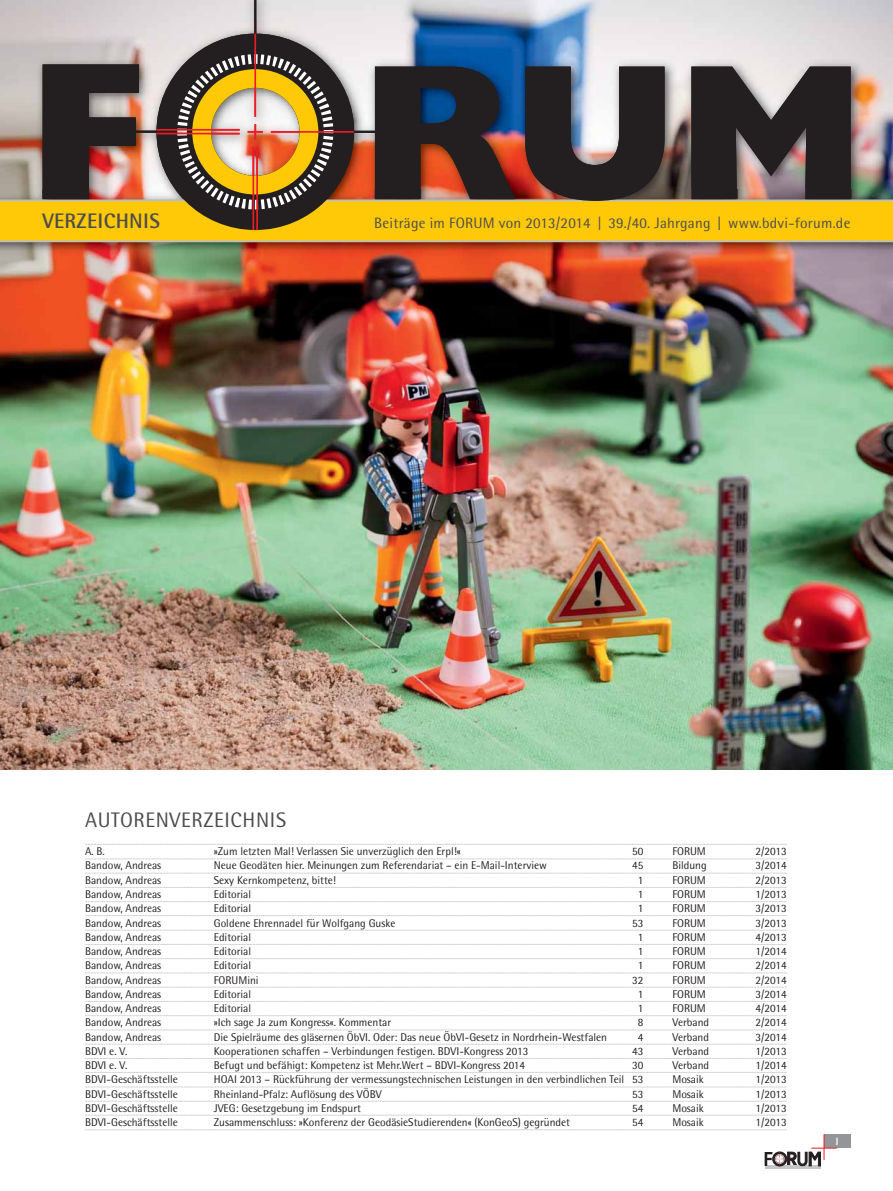
<style>
.page{position:relative;width:893px;height:1191px;background:#fff}
.page>*{position:absolute;margin:0;border:0;box-sizing:border-box;transform-origin:0 0}
.t1{font:21px "Rotis Semi Sans";letter-spacing:.03em;color:#4c4c4e}
.t2{font:700 21px "Rotis Semi Sans";letter-spacing:.015em;color:#4c4c4e}
.t3{font:15px "Rotis Semi Sans";letter-spacing:.015em;color:#4c4c4e}
.t4{font:11.25px "Rotis Semi Sans";color:#231f20}
.t5{font:800 10.5px "Rotis Sans Serif";color:#fff}
.s1{font-family:"Lucida Grande"}
</style>
<div class="page">
<div style="left:824px;top:1134px;width:26px;height:14px;background:#939598"></div>
<hr style="left:765px;top:1166px;width:56px;height:3px;background:#c5c6c8">
<img style="left:0;top:0;width:893px;height:769px">
<svg style="left:85px;top:844px;width:702px;height:1px"></svg>
<svg style="left:85px;top:858px;width:702px;height:1px"></svg>
<svg style="left:85px;top:873px;width:702px;height:1px"></svg>
<svg style="left:85px;top:887px;width:702px;height:1px"></svg>
<svg style="left:85px;top:901px;width:702px;height:1px"></svg>
<svg style="left:85px;top:915px;width:702px;height:1px"></svg>
<svg style="left:85px;top:930px;width:702px;height:1px"></svg>
<svg style="left:85px;top:944px;width:702px;height:1px"></svg>
<svg style="left:85px;top:958px;width:702px;height:1px"></svg>
<svg style="left:85px;top:972px;width:702px;height:1px"></svg>
<svg style="left:85px;top:987px;width:702px;height:1px"></svg>
<svg style="left:85px;top:1001px;width:702px;height:1px"></svg>
<svg style="left:85px;top:1015px;width:702px;height:1px"></svg>
<svg style="left:85px;top:1029px;width:702px;height:1px"></svg>
<svg style="left:85px;top:1044px;width:702px;height:1px"></svg>
<svg style="left:85px;top:1058px;width:702px;height:1px"></svg>
<svg style="left:85px;top:1072px;width:702px;height:1px"></svg>
<svg style="left:85px;top:1086px;width:702px;height:1px"></svg>
<svg style="left:85px;top:1101px;width:702px;height:1px"></svg>
<svg style="left:85px;top:1115px;width:702px;height:1px"></svg>
<svg style="left:85px;top:1129px;width:752px;height:37px"></svg>
<img style="left:20px;top:0;width:873px;height:34px">
<img style="left:0;top:242px;width:893px;height:17px">
<hr style="left:254px;top:0;width:2px;height:34px;background:#231f20">
<img style="left:0;top:34px;width:893px;height:208px">
<hr style="left:156px;top:133px;width:84px;height:1px;background:#ed1c24">
<hr style="left:156px;top:129px;width:84px;height:2px;background:#ed1c24">
<hr style="left:256px;top:147px;width:2px;height:83px;background:#ed1c24">
<hr style="left:252px;top:147px;width:2px;height:83px;background:#ed1c24">
<h1 class="t2" style="left:43px;top:213px;width:119px">VERZEICHNIS</h1>
<h2 class="t3" style="left:374px;top:218px;width:478px">Beiträge im FORUM von 2013/2014 | 39./40. Jahrgang | www.bdvi-forum.de</h2>
<h1 class="t1" style="left:85px;top:812px;width:203px">AUTORENVERZEICHNIS</h1>
<p class="t4" style="left:85px;top:847px;width:21px">A. B.</p>
<p class="t4" style="left:214px;top:847px;width:249px">»Zum letzten Mal! Verlassen Sie unverzu<span class="s1">̈</span>glich den Erpl!«</p>
<p class="t4" style="left:632px;top:847px;width:13px">50</p>
<p class="t4" style="left:672px;top:847px;width:35px">FORUM</p>
<p class="t4" style="left:755px;top:847px;width:33px">2/2013</p>
<p class="t4" style="left:85px;top:861px;width:78px">Bandow, Andreas</p>
<p class="t4" style="left:214px;top:861px;width:335px">Neue Geodäten hier. Meinungen zum Referendariat – ein E-Mail-Interview</p>
<p class="t4" style="left:632px;top:861px;width:13px">45</p>
<p class="t4" style="left:672px;top:861px;width:36px">Bildung</p>
<p class="t4" style="left:756px;top:861px;width:33px">3/2014</p>
<p class="t4" style="left:85px;top:876px;width:78px">Bandow, Andreas</p>
<p class="t4" style="left:214px;top:876px;width:124px">Sexy Kernkompetenz, bitte!</p>
<p class="t4" style="left:638px;top:876px;width:7px">1</p>
<p class="t4" style="left:672px;top:876px;width:35px">FORUM</p>
<p class="t4" style="left:756px;top:876px;width:33px">2/2013</p>
<p class="t4" style="left:85px;top:890px;width:78px">Bandow, Andreas</p>
<p class="t4" style="left:214px;top:890px;width:39px">Editorial</p>
<p class="t4" style="left:638px;top:890px;width:7px">1</p>
<p class="t4" style="left:672px;top:890px;width:35px">FORUM</p>
<p class="t4" style="left:756px;top:890px;width:33px">1/2013</p>
<p class="t4" style="left:85px;top:904px;width:78px">Bandow, Andreas</p>
<p class="t4" style="left:214px;top:904px;width:39px">Editorial</p>
<p class="t4" style="left:638px;top:904px;width:7px">1</p>
<p class="t4" style="left:672px;top:904px;width:35px">FORUM</p>
<p class="t4" style="left:756px;top:904px;width:33px">3/2013</p>
<p class="t4" style="left:85px;top:918px;width:78px">Bandow, Andreas</p>
<p class="t4" style="left:214px;top:918px;width:183px">Goldene Ehrennadel fu<span class="s1">̈</span>r Wolfgang Guske</p>
<p class="t4" style="left:632px;top:918px;width:13px">53</p>
<p class="t4" style="left:672px;top:918px;width:35px">FORUM</p>
<p class="t4" style="left:756px;top:918px;width:33px">3/2013</p>
<p class="t4" style="left:85px;top:933px;width:78px">Bandow, Andreas</p>
<p class="t4" style="left:214px;top:933px;width:39px">Editorial</p>
<p class="t4" style="left:638px;top:933px;width:7px">1</p>
<p class="t4" style="left:672px;top:933px;width:35px">FORUM</p>
<p class="t4" style="left:756px;top:933px;width:33px">4/2013</p>
<p class="t4" style="left:85px;top:947px;width:78px">Bandow, Andreas</p>
<p class="t4" style="left:214px;top:947px;width:39px">Editorial</p>
<p class="t4" style="left:638px;top:947px;width:7px">1</p>
<p class="t4" style="left:672px;top:947px;width:35px">FORUM</p>
<p class="t4" style="left:756px;top:947px;width:33px">1/2014</p>
<p class="t4" style="left:85px;top:961px;width:78px">Bandow, Andreas</p>
<p class="t4" style="left:214px;top:961px;width:39px">Editorial</p>
<p class="t4" style="left:638px;top:961px;width:7px">1</p>
<p class="t4" style="left:672px;top:961px;width:35px">FORUM</p>
<p class="t4" style="left:756px;top:961px;width:33px">2/2014</p>
<p class="t4" style="left:85px;top:975px;width:78px">Bandow, Andreas</p>
<p class="t4" style="left:214px;top:975px;width:46px">FORUMini</p>
<p class="t4" style="left:632px;top:975px;width:13px">32</p>
<p class="t4" style="left:672px;top:975px;width:35px">FORUM</p>
<p class="t4" style="left:756px;top:975px;width:33px">2/2014</p>
<p class="t4" style="left:85px;top:990px;width:78px">Bandow, Andreas</p>
<p class="t4" style="left:214px;top:990px;width:39px">Editorial</p>
<p class="t4" style="left:638px;top:990px;width:7px">1</p>
<p class="t4" style="left:672px;top:990px;width:35px">FORUM</p>
<p class="t4" style="left:756px;top:990px;width:33px">3/2014</p>
<p class="t4" style="left:85px;top:1004px;width:78px">Bandow, Andreas</p>
<p class="t4" style="left:214px;top:1004px;width:39px">Editorial</p>
<p class="t4" style="left:638px;top:1004px;width:7px">1</p>
<p class="t4" style="left:672px;top:1004px;width:35px">FORUM</p>
<p class="t4" style="left:756px;top:1004px;width:33px">4/2014</p>
<p class="t4" style="left:85px;top:1018px;width:78px">Bandow, Andreas</p>
<p class="t4" style="left:214px;top:1018px;width:179px">»Ich sage Ja zum Kongress«. Kommentar</p>
<p class="t4" style="left:638px;top:1018px;width:7px">8</p>
<p class="t4" style="left:672px;top:1018px;width:38px">Verband</p>
<p class="t4" style="left:756px;top:1018px;width:33px">2/2014</p>
<p class="t4" style="left:85px;top:1032px;width:78px">Bandow, Andreas</p>
<p class="t4" style="left:214px;top:1032px;width:395px">Die Spielräume des gläsernen ÖbVI. Oder: Das neue ÖbVI-Gesetz in Nordrhein-Westfalen</p>
<p class="t4" style="left:638px;top:1032px;width:7px">4</p>
<p class="t4" style="left:672px;top:1032px;width:38px">Verband</p>
<p class="t4" style="left:756px;top:1032px;width:33px">3/2014</p>
<p class="t4" style="left:85px;top:1047px;width:44px">BDVI e. V.</p>
<p class="t4" style="left:214px;top:1047px;width:316px">Kooperationen schaffen – Verbindungen festigen. BDVI-Kongress 2013</p>
<p class="t4" style="left:632px;top:1047px;width:13px">43</p>
<p class="t4" style="left:672px;top:1047px;width:38px">Verband</p>
<p class="t4" style="left:756px;top:1047px;width:33px">1/2013</p>
<p class="t4" style="left:85px;top:1061px;width:44px">BDVI e. V.</p>
<p class="t4" style="left:214px;top:1061px;width:313px">Befugt und befähigt: Kompetenz ist Mehr.Wert – BDVI-Kongress 2014</p>
<p class="t4" style="left:632px;top:1061px;width:13px">30</p>
<p class="t4" style="left:672px;top:1061px;width:38px">Verband</p>
<p class="t4" style="left:756px;top:1061px;width:33px">1/2014</p>
<p class="t4" style="left:85px;top:1075px;width:94px">BDVI-Geschäftsstelle</p>
<p class="t4" style="left:214px;top:1075px;width:431px">HOAI 2013 – Ru<span class="s1">̈</span>ckfu<span class="s1">̈</span>hrung der vermessungstechnischen Leistungen in den verbindlichen Teil 53</p>
<p class="t4" style="left:672px;top:1075px;width:33px">Mosaik</p>
<p class="t4" style="left:756px;top:1075px;width:33px">1/2013</p>
<p class="t4" style="left:85px;top:1089px;width:94px">BDVI-Geschäftsstelle</p>
<p class="t4" style="left:214px;top:1089px;width:169px">Rheinland-Pfalz: Auflösung des VÖBV</p>
<p class="t4" style="left:632px;top:1089px;width:13px">53</p>
<p class="t4" style="left:672px;top:1089px;width:33px">Mosaik</p>
<p class="t4" style="left:756px;top:1089px;width:33px">1/2013</p>
<p class="t4" style="left:85px;top:1104px;width:94px">BDVI-Geschäftsstelle</p>
<p class="t4" style="left:214px;top:1104px;width:149px">JVEG: Gesetzgebung im Endspurt</p>
<p class="t4" style="left:632px;top:1104px;width:13px">54</p>
<p class="t4" style="left:672px;top:1104px;width:33px">Mosaik</p>
<p class="t4" style="left:756px;top:1104px;width:33px">1/2013</p>
<p class="t4" style="left:85px;top:1118px;width:94px">BDVI-Geschäftsstelle</p>
<p class="t4" style="left:214px;top:1118px;width:358px">Zusammenschluss: »Konferenz der GeodäsieStudierenden« (KonGeoS) gegru<span class="s1">̈</span>ndet</p>
<p class="t4" style="left:632px;top:1118px;width:13px">54</p>
<p class="t4" style="left:672px;top:1118px;width:33px">Mosaik</p>
<p class="t4" style="left:756px;top:1118px;width:33px">1/2013</p>
<p class="t5" style="left:836px;top:1137px;width:4px">I</p>
</div>
